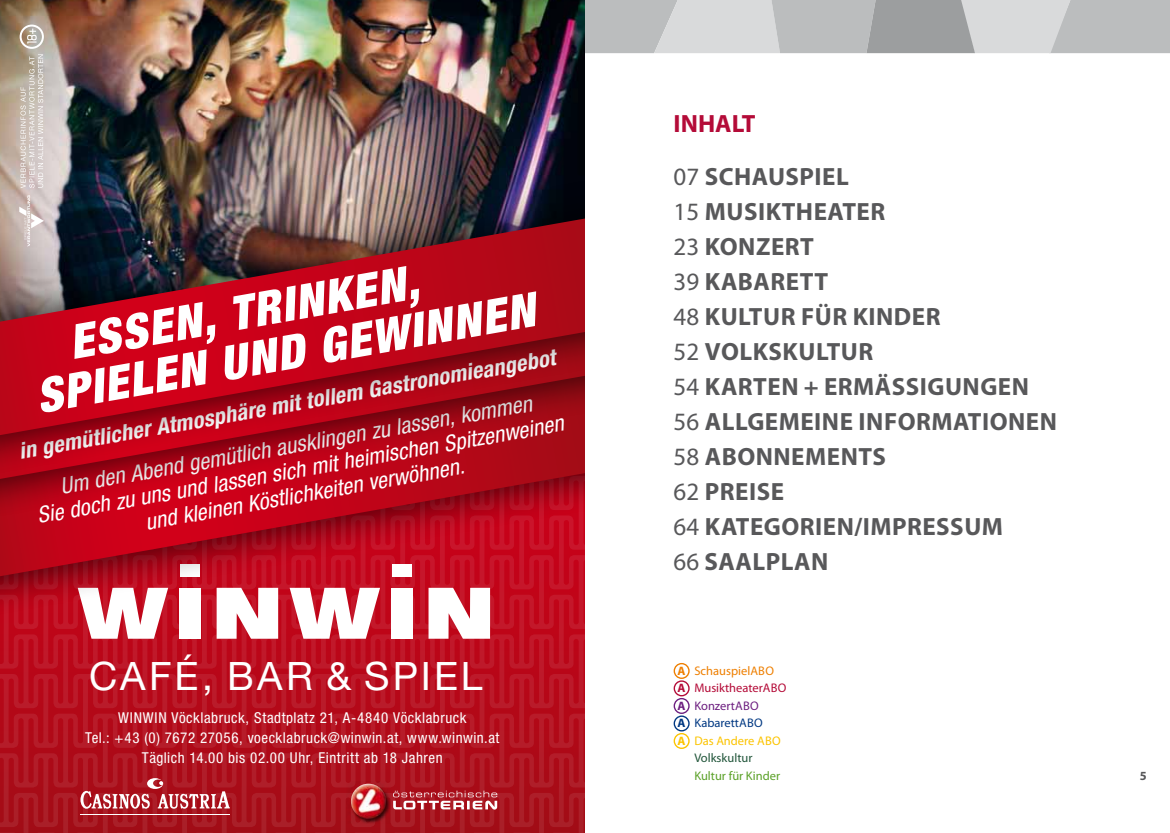
<style>
.page{position:relative;width:1170px;height:833px;background:#fff}
.page>*{position:absolute;margin:0;border:0;box-sizing:border-box;transform-origin:0 0}
.t1{font:italic condensed 47.5px/47.5px "Euro Helvetica Neue 98 EH Black";color:#fff}
.t2{font:39.12px "Euro Helvetica Neue 55 EH Roman";letter-spacing:.08em;color:#fff}
.t3{font:700 25px/35px "Myriad Pro";letter-spacing:.02em;color:#58585a}
.t4{font:italic condensed 22.5px/25px "Euro Helvetica Neue 58 EH Roman";color:#fff;text-align:center}
.t5{font:italic condensed 22.5px "Euro Helvetica Neue 78 EH Bold";color:#fff}
.t6{font:15px/20px "Euro Helvetica Neue 57 EH Roman Condensed";letter-spacing:.035em;color:#fff;text-align:center}
.t7{font:12.5px "Myriad Pro";color:#b40b38}
.t8{font:12.5px "Myriad Pro";color:#5ba128}
.t9{font:12.5px "Myriad Pro";color:#ee7f00}
.t10{font:12.5px "Myriad Pro";color:#fcc400}
.t11{font:12.5px "Myriad Pro";color:#003882}
.t12{font:12.5px "Myriad Pro";color:#21553a}
.t13{font:12.5px "Myriad Pro";color:#6d1f80}
.t14{font:700 12.5px "Myriad Pro";color:#58585a}
.t15{font:700 12.25px "Myriad Pro";color:#ee7f00}
.t16{font:700 12.25px "Myriad Pro";color:#6d1f80}
.t17{font:700 12.25px "Myriad Pro";color:#b40b38}
.t18{font:700 12.25px "Myriad Pro";color:#003882}
.t19{font:700 12.25px "Myriad Pro";color:#fcc400}
.s1{color:#b40b38}
.s2{font-weight:400}
</style>
<div class="page">
<svg style="left:0;top:619px;width:585px;height:214px;background:#b31220"></svg>
<svg style="left:78px;top:619px;width:90px;height:19px"></svg>
<div style="left:179px;top:588px;width:22px;height:50px;background:#fff"></div>
<svg style="left:216px;top:619px;width:62px;height:19px"></svg>
<svg style="left:289px;top:619px;width:91px;height:19px"></svg>
<div style="left:391px;top:588px;width:21px;height:50px;background:#fff"></div>
<svg style="left:428px;top:619px;width:62px;height:19px"></svg>
<svg style="left:80px;top:778px;width:150px;height:30px;background:#bc4750"></svg>
<hr style="left:80px;top:813px;width:150px;height:1px;background:#fff">
<img style="left:346px;top:781px;width:44px;height:42px">
<svg style="left:393px;top:790px;width:104px;height:19px;background:#c35a62"></svg>
<img style="left:0;top:0;width:585px;height:167px">
<svg style="left:20px;top:25px;width:24px;height:142px;background:#cac1b8"></svg>
<div style="left:0;top:324px;width:585px;height:295px;background:#000;opacity:.6"></div>
<svg style="left:0;top:528px;width:585px;height:48px;background:#bb0c21"></svg>
<div style="left:0;top:267px;width:585px;height:261px;background:#000;opacity:.6"></div>
<div style="left:0;top:167px;width:585px;height:317px;background:#000;opacity:.6"></div>
<svg style="left:0;top:218px;width:585px;height:217px;background:#9d1322"></svg>
<div style="left:673px;top:663px;width:16px;height:16px;border:1px solid #ee7f00;border-radius:50%"></div>
<div style="left:673px;top:698px;width:16px;height:16px;border:1px solid #6d1f80;border-radius:50%"></div>
<div style="left:673px;top:680px;width:16px;height:16px;border:1px solid #b40b38;border-radius:50%"></div>
<div style="left:673px;top:715px;width:16px;height:16px;border:1px solid #003882;border-radius:50%"></div>
<div style="left:673px;top:733px;width:16px;height:16px;border:1px solid #fcc400;border-radius:50%"></div>
<svg style="left:584px;top:0;width:585px;height:53px;background:#bfc1c2"></svg>
<h1 class="t1" style="left:24px;top:326px;width:506px;text-indent:42px;rotate:-10deg">ESSEN, TRINKEN,<br>SPIELEN UND GEWINNEN</h1>
<p class="t5" style="left:17px;top:438px;width:545px;rotate:-10deg">in gemütlicher Atmosphäre mit tollem Gastronomieangebot</p>
<p class="t4" style="left:31px;top:478px;width:535px;rotate:-10deg">Um den Abend gemütlich ausklingen zu lassen, kommen<br>Sie doch zu uns und lassen sich mit heimischen Spitzenweinen und kleinen Köstlichkeiten verwöhnen.</p>
<h2 class="t2" style="left:89px;top:652px;width:395px">CAFÉ, BAR &amp; SPIEL</h2>
<p class="t6" style="left:85px;top:707px;width:416px">WINWIN Vöcklabruck, Stadtplatz 21, A-4840 Vöcklabruck<br>Tel.: +43 (0) 7672 27056, voecklabruck@winwin.at, www.winwin.at<br>Täglich 14.00 bis 02.00 Uhr, Eintritt ab 18 Jahren</p>
<p class="t3" style="left:673px;top:97px;width:177px;line-height:52.5px"><span class="s1">INHALT<br></span><span class="s2">07</span> SCHAUSPIEL</p>
<p class="t3" style="left:673px;top:193px;width:357px"><span class="s2">15</span> MUSIKTHEATER<br><span class="s2">23</span> KONZERT<br><span class="s2">39</span> KABARETT<br><span class="s2">48</span> KULTUR FÜR KINDER<br><span class="s2">52</span> VOLKSKULTUR<br><span class="s2">54</span> KARTEN + ERMÄSSIGUNGEN<br><span class="s2">56</span> ALLGEMEINE</p>
<p class="t3" style="left:673px;top:403px;width:214px;text-indent:185px">INFORMATIONEN<br><span class="s2">58</span> ABONNEMENTS<br><span class="s2">62</span> PREISE<br><span class="s2">64</span> KATEGORIEN/IMPRESSUM<br><span class="s2">66</span>SAALPLAN</p>
<p class="t15" style="left:677px;top:662px;width:10px">A</p>
<p class="t16" style="left:677px;top:697px;width:10px">A</p>
<p class="t17" style="left:677px;top:680px;width:10px">A</p>
<p class="t18" style="left:677px;top:715px;width:10px">A</p>
<p class="t19" style="left:677px;top:732px;width:10px">A</p>
<p class="t9" style="left:694px;top:663px;width:65px">Schauspielabo</p>
<p class="t7" style="left:694px;top:680px;width:78px">Musiktheaterabo</p>
<p class="t13" style="left:694px;top:698px;width:50px">Konzertabo</p>
<p class="t11" style="left:694px;top:715px;width:54px">Kabarettabo</p>
<p class="t10" style="left:694px;top:733px;width:79px">Das Andere Abo</p>
<p class="t12" style="left:694px;top:750px;width:60px">Volkskultur</p>
<p class="t8" style="left:694px;top:768px;width:87px">Kultur für Kinder</p>
<p class="t14" style="left:1139px;top:767px;width:8px">5</p>
</div>
